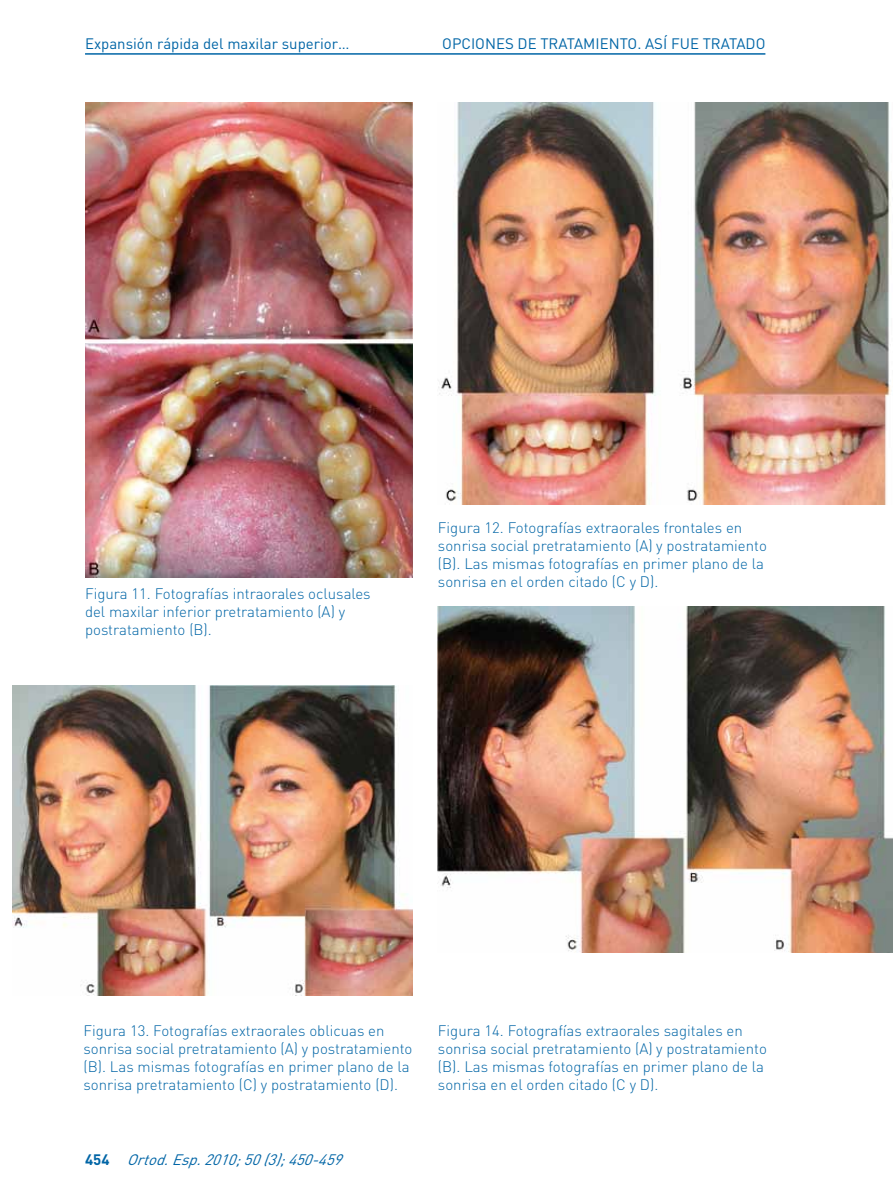
<style>
.page{position:relative;width:893px;height:1191px;background:#fff}
.page>*{position:absolute;margin:0;border:0;box-sizing:border-box;transform-origin:0 0}
.t1{font:300 15px/18px "DIN";color:#0065a6}
.t2{font:15px "DIN";color:#0065a6}
.t3{font:italic 15px "DIN";color:#0065a6}
.s1{font-weight:700;font-style:normal}
</style>
<div class="page">
<hr style="left:85px;top:53px;width:680px;height:2px;background:#0065a6">
<img style="left:85px;top:102px;width:327px;height:476px">
<img style="left:438px;top:103px;width:453px;height:402px">
<img style="left:13px;top:685px;width:399px;height:310px">
<img style="left:438px;top:606px;width:455px;height:347px">
<p class="t2" style="left:85px;top:35px;width:266px">Expansión rápida del maxilar superior…</p>
<p class="t2" style="left:442px;top:35px;width:325px">OPCIONES DE TRATAMIENTO. ASÍ FUE TRATADO</p>
<p class="t1" style="left:85px;top:584px;width:287px">Figura 11. Fotografías intraorales oclusales del maxilar inferior pretratamiento (A) y postratamiento (B).</p>
<p class="t1" style="left:438px;top:518px;width:330px">Figura 12. Fotografías extraorales frontales en sonrisa social pretratamiento (A) y postratamiento (B). Las mismas fotografías en primer plano de la sonrisa en el orden citado (C y D).</p>
<p class="t1" style="left:84px;top:1021px;width:330px">Figura 13. Fotografías extraorales oblicuas en sonrisa social pretratamiento (A) y postratamiento (B). Las mismas fotografías en primer plano de la sonrisa pretratamiento (C) y postratamiento (D).</p>
<p class="t1" style="left:438px;top:1021px;width:330px">Figura 14. Fotografías extraorales sagitales en sonrisa social pretratamiento (A) y postratamiento (B). Las mismas fotografías en primer plano de la sonrisa en el orden citado (C y D).</p>
<p class="t3" style="left:85px;top:1150px;width:264px"><span class="s1">4 5 4</span> Ortod.Esp.2010;50(3);450-459</p>
</div>
